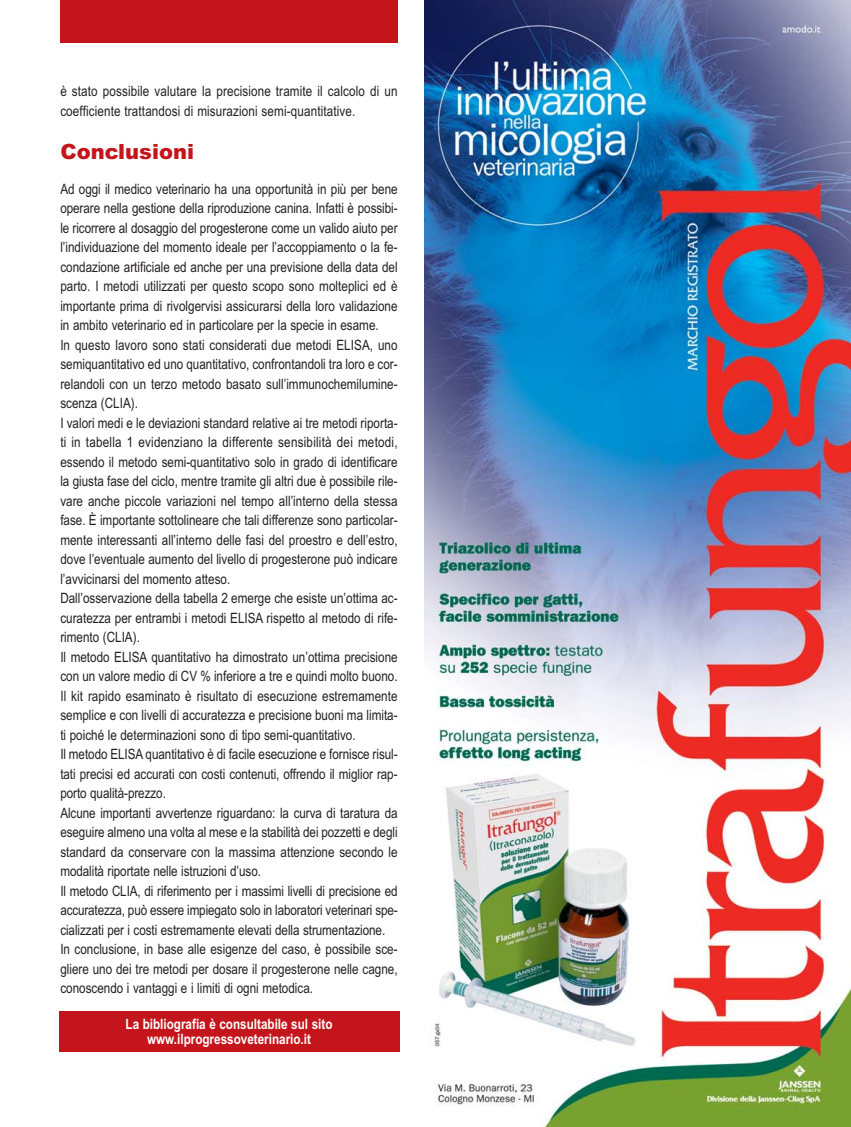
<style>
.page{position:relative;width:851px;height:1127px;background:#fff}
.page>*{position:absolute;margin:0;border:0;box-sizing:border-box;transform-origin:0 0}
.t1{font:900 21px "Arial";color:#c4151c}
.t2{font:14.25px/19.5px "Arial Narrow";color:#231f20}
.t3{font:700 14.25px/15px "Arial Narrow";color:#fff;text-align:center}
</style>
<div class="page">
<img style="left:59px;top:0;width:791px;height:1127px">
<p class="t2" style="left:60px;top:83px;width:339px">è stato possibile valutare la precisione tramite il calcolo di un coefficiente trattandosi di misurazioni semi-quantitative.</p>
<h1 class="t1" style="left:60px;top:144px;width:135px">Conclusioni</h1>
<p class="t2" style="left:60px;top:180px;width:339px">Ad oggi il medico veterinario ha una opportunità in più per bene operare nella gestione della riproduzione canina. Infatti è possibi&shy;le ricorrere al dosaggio del progesterone come un valido aiuto per l’individuazione del momento ideale per l’accoppiamento o la fe&shy;condazione artificiale ed anche per una previsione della data del parto. I metodi utilizzati per questo scopo sono molteplici ed è importante prima di rivolgervisi assicurarsi della loro validazione in ambito veterinario ed in particolare per la specie in esame.<br>In questo lavoro sono stati considerati due metodi ELISA, uno semiquantitativo ed uno quantitativo, confrontandoli tra loro e cor&shy;relandoli con un terzo metodo basato sull’immunochemilumine&shy;scenza (CLIA).<br>I valori medi e le deviazioni standard relative ai tre metodi riporta&shy;ti in tabella 1 evidenziano la differente sensibilità dei metodi, essendo il metodo semi-quantitativo solo in grado di identificare la giusta fase del ciclo, mentre tramite gli altri due è possibile rile&shy;vare anche piccole variazioni nel tempo all’interno della stessa fase. È importante sottolineare che tali differenze sono particolar&shy;mente interessanti all’interno delle fasi del proestro e dell’estro, dove l’eventuale aumento del livello di progesterone può indicare l’avvicinarsi del momento atteso.<br>Dall’osservazione della tabella 2 emerge che esiste un’ottima ac&shy;curatezza per entrambi i metodi ELISA rispetto al metodo di rife&shy;rimento (CLIA).<br>Il metodo ELISA quantitativo ha dimostrato un’ottima precisione con un valore medio di CV % inferiore a tre e quindi molto buono.<br>Il kit rapido esaminato è risultato di esecuzione estremamente semplice e con livelli di accuratezza e precisione buoni ma limita&shy;ti poiché le determinazioni sono di tipo semi-quantitativo.<br>Il metodo ELISA quantitativo è di facile esecuzione e fornisce risul&shy;tati precisi ed accurati con costi contenuti, offrendo il miglior rap&shy;porto qualità-prezzo.<br>Alcune importanti avvertenze riguardano: la curva di taratura da eseguire almeno una volta al mese e la stabilità dei pozzetti e degli standard da conservare con la massima attenzione secondo le modalità riportate nelle istruzioni d’uso.<br>Il metodo CLIA, di riferimento per i massimi livelli di precisione ed accuratezza, può essere impiegato solo in laboratori veterinari spe&shy;cializzati per i costi estremamente elevati della strumentazione.<br>In conclusione, in base alle esigenze del caso, è possibile sce&shy;gliere uno dei tre metodi per dosare il progesterone nelle cagne, conoscendo i vantaggi e i limiti di ogni metodica.</p>
<p class="t3" style="left:125px;top:1018px;width:208px">La bibliografia è consultabile sul sito www.ilprogressoveterinario.it</p>
</div>
